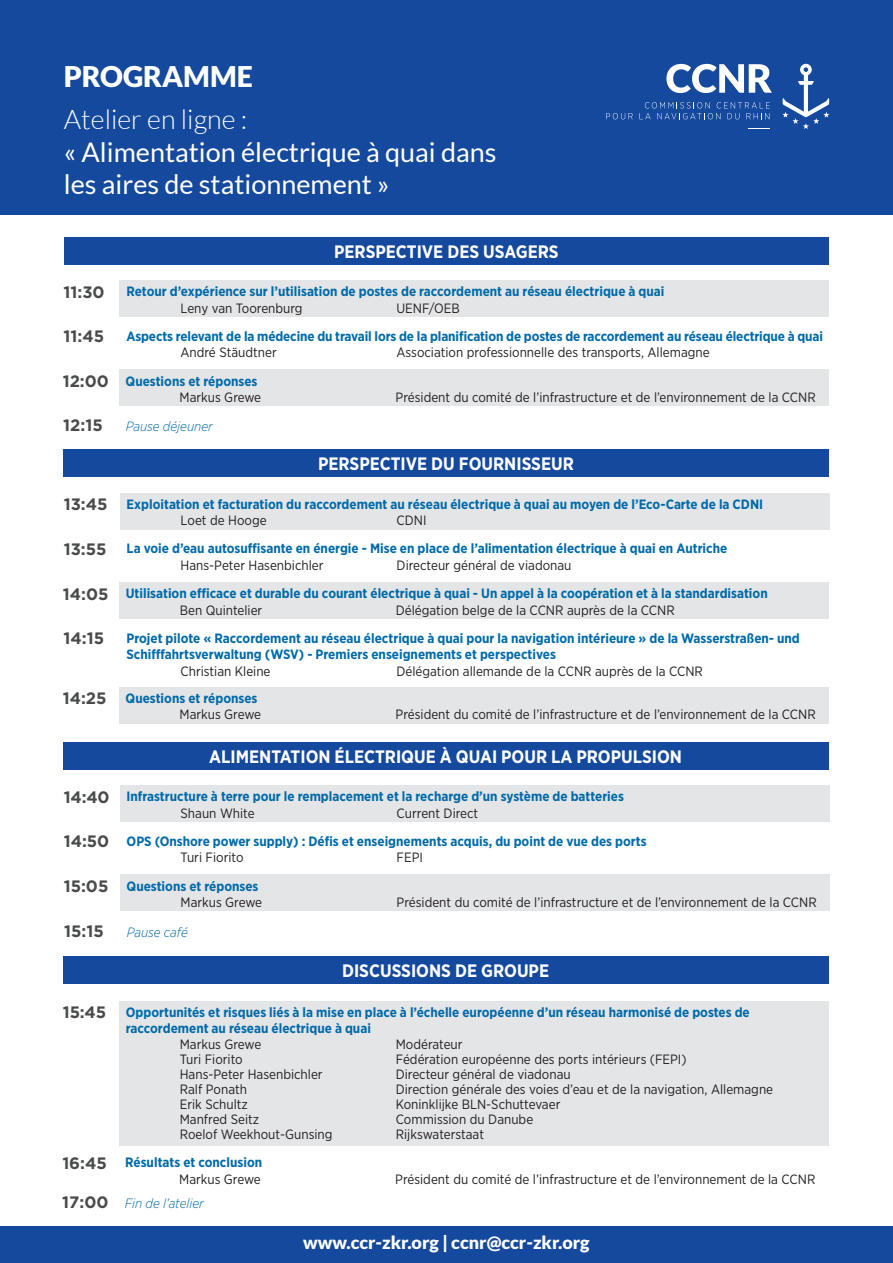
<style>
.page{position:relative;width:893px;height:1263px;background:#fff}
.page>*{position:absolute;margin:0;border:0;box-sizing:border-box;transform-origin:0 0}
.t1{font:900 28.5px "Lato";color:#fff}
.t2{font:27px/32.4px "Lato";color:#fff}
.t3{font:300 27px "Lato";color:#fff}
.HEURE{font:700 18px "Gotham Narrow";color:#fff}
.t4{font:900 18px "Lato";color:#fff}
.t5{font:700 16.5px "Gotham";color:#494a4b}
.t6{font:700 13.5px/16.2px "Gotham Narrow";color:#006aa8}
.t7{font:13.5px "Gotham Narrow";color:#231f20}
.t8{font:italic 300 13.5px "Gotham Narrow";color:#006aa8}
</style>
<div class="page">
<div style="left:0;top:0;width:893px;height:215px;background:#14499d"></div>
<div style="left:0;top:1226px;width:893px;height:37px;background:#14499d"></div>
<div style="left:64px;top:237px;width:765px;height:27px;background:#14499d"></div>
<div style="left:63px;top:449px;width:765px;height:27px;background:#14499d"></div>
<div style="left:120px;top:280px;width:709px;height:37px;background:#e4e5e7"></div>
<div style="left:119px;top:370px;width:709px;height:36px;background:#e4e5e7"></div>
<div style="left:120px;top:493px;width:709px;height:37px;background:#e4e5e7"></div>
<div style="left:119px;top:582px;width:709px;height:37px;background:#e4e5e7"></div>
<div style="left:119px;top:687px;width:709px;height:37px;background:#e4e5e7"></div>
<div style="left:63px;top:742px;width:765px;height:28px;background:#14499d"></div>
<div style="left:120px;top:785px;width:709px;height:37px;background:#e4e5e7"></div>
<div style="left:120px;top:875px;width:709px;height:36px;background:#e4e5e7"></div>
<div style="left:63px;top:956px;width:765px;height:27px;background:#14499d"></div>
<div style="left:119px;top:1001px;width:709px;height:144px;background:#e4e5e7"></div>
<svg style="left:783px;top:64px;width:46px;height:65px"></svg>
<svg style="left:666px;top:64px;width:106px;height:29px"></svg>
<svg style="left:606px;top:113px;width:27px;height:6px"></svg>
<svg style="left:639px;top:102px;width:131px;height:17px"></svg>
<svg style="left:749px;top:128px;width:21px;height:1px"></svg>
<p class="t1" style="left:64px;top:60px;width:191px">PROGRAMME</p>
<p class="t3" style="left:64px;top:105px;width:185px">Atelier en ligne :</p>
<p class="t2" style="left:64px;top:135px;width:434px">« Alimentation électrique à quai dans les aires de stationnement »</p>
<p class="HEURE" style="left:334px;top:240px;width:226px">PERSPECTIVE DES USAGERS</p>
<p class="t5" style="left:64px;top:282px;width:43px">11:30</p>
<p class="t6" style="left:126px;top:283px;width:539px">Retour d’expérience sur l’utilisation de postes de raccordement au réseau électrique à quai</p>
<p class="t7" style="left:180px;top:299px;width:124px">Leny van Toorenburg</p>
<p class="t7" style="left:396px;top:299px;width:65px">UENF/OEB</p>
<p class="t5" style="left:64px;top:326px;width:42px">11:45</p>
<p class="t6" style="left:126px;top:328px;width:698px">Aspects relevant de la médecine du travail lors de la planification de postes de raccordement au réseau électrique à quai</p>
<p class="t7" style="left:180px;top:344px;width:98px">André Stäudtner</p>
<p class="t7" style="left:396px;top:344px;width:315px">Association professionnelle des transports, Allemagne</p>
<p class="t5" style="left:63px;top:371px;width:48px">12:00</p>
<p class="t6" style="left:126px;top:373px;width:133px">Questions et réponses</p>
<p class="t7" style="left:180px;top:389px;width:83px">Markus Grewe</p>
<p class="t7" style="left:396px;top:389px;width:422px">Président du comité de l’infrastructure et de l’environnement de la CCNR</p>
<p class="t5" style="left:63px;top:416px;width:41px">12:15</p>
<p class="t8" style="left:126px;top:417px;width:89px">Pause déjeuner</p>
<p class="HEURE" style="left:318px;top:452px;width:257px">PERSPECTIVE DU FOURNISSEUR</p>
<p class="t5" style="left:64px;top:495px;width:45px">13:45</p>
<p class="t6" style="left:127px;top:496px;width:638px">Exploitation et facturation du raccordement au réseau électrique à quai au moyen de l’Eco-Carte de la CDNI</p>
<p class="t7" style="left:181px;top:512px;width:88px">Loet de Hooge</p>
<p class="t7" style="left:397px;top:512px;width:31px">CDNI</p>
<p class="t5" style="left:64px;top:539px;width:44px">13:55</p>
<p class="t6" style="left:127px;top:540px;width:602px">La voie d’eau autosuffisante en énergie - Mise en place de l’alimentation électrique à quai en Autriche</p>
<p class="t7" style="left:181px;top:556px;width:144px">Hans-Peter Hasenbichler</p>
<p class="t7" style="left:397px;top:556px;width:176px">Directeur général de viadonau</p>
<p class="t5" style="left:63px;top:584px;width:47px">14:05</p>
<p class="t6" style="left:126px;top:585px;width:643px">Utilisation efficace et durable du courant électrique à quai - Un appel à la coopération et à la standardisation</p>
<p class="t7" style="left:180px;top:601px;width:84px">Ben Quintelier</p>
<p class="t7" style="left:396px;top:601px;width:281px">Délégation belge de la CCNR auprès de la CCNR</p>
<p class="t5" style="left:64px;top:629px;width:42px">14:15</p>
<p class="t6" style="left:126px;top:630px;width:675px">Projet pilote « Raccordement au réseau électrique à quai pour la navigation intérieure » de la Wasserstraßen- und<br>Schifffahrtsverwaltung (WSV) - Premiers enseignements et perspectives</p>
<p class="t7" style="left:180px;top:662px;width:92px">Christian Kleine</p>
<p class="t7" style="left:396px;top:662px;width:308px">Délégation allemande de la CCNR auprès de la CCNR</p>
<p class="t5" style="left:63px;top:689px;width:45px">14:25</p>
<p class="t6" style="left:126px;top:690px;width:133px">Questions et réponses</p>
<p class="t7" style="left:180px;top:706px;width:83px">Markus Grewe</p>
<p class="t7" style="left:396px;top:706px;width:422px">Président du comité de l’infrastructure et de l’environnement de la CCNR</p>
<p class="t5" style="left:64px;top:787px;width:47px">14:40</p>
<p class="HEURE" style="left:209px;top:745px;width:474px">ALIMENTATION ÉLECTRIQUE À QUAI POUR LA PROPULSION</p>
<p class="t6" style="left:127px;top:788px;width:499px">Infrastructure à terre pour le remplacement et la recharge d’un système de batteries</p>
<p class="t7" style="left:181px;top:804px;width:76px">Shaun White</p>
<p class="t7" style="left:397px;top:804px;width:83px">Current Direct</p>
<p class="t5" style="left:64px;top:831px;width:47px">14:50</p>
<p class="t6" style="left:127px;top:833px;width:522px">OPS (Onshore power supply) : Défis et enseignements acquis, du point de vue des ports</p>
<p class="t7" style="left:181px;top:849px;width:64px">Turi Fiorito</p>
<p class="t7" style="left:397px;top:849px;width:28px">FEPI</p>
<p class="t5" style="left:64px;top:876px;width:46px">15:05</p>
<p class="t6" style="left:127px;top:878px;width:133px">Questions et réponses</p>
<p class="t7" style="left:181px;top:894px;width:83px">Markus Grewe</p>
<p class="t7" style="left:397px;top:894px;width:422px">Président du comité de l’infrastructure et de l’environnement de la CCNR</p>
<p class="t5" style="left:64px;top:922px;width:41px">15:15</p>
<p class="t8" style="left:127px;top:924px;width:63px">Pause café</p>
<p class="t5" style="left:63px;top:1003px;width:45px">15:45</p>
<p class="HEURE" style="left:342px;top:959px;width:209px">DISCUSSIONS DE GROUPE</p>
<p class="t6" style="left:126px;top:1004px;width:626px">Opportunités et risques liés à la mise en place à l’échelle européenne d’un réseau harmonisé de postes de raccordement au réseau électrique à quai</p>
<p class="t7" style="left:180px;top:1036px;width:83px">Markus Grewe</p>
<p class="t7" style="left:396px;top:1036px;width:68px">Modérateur</p>
<p class="t7" style="left:180px;top:1051px;width:64px">Turi Fiorito</p>
<p class="t7" style="left:396px;top:1051px;width:292px">Fédération européenne des ports intérieurs (FEPI)</p>
<p class="t7" style="left:180px;top:1066px;width:144px">Hans-Peter Hasenbichler</p>
<p class="t7" style="left:396px;top:1066px;width:176px">Directeur général de viadonau</p>
<p class="t7" style="left:180px;top:1081px;width:69px">Ralf Ponath</p>
<p class="t7" style="left:396px;top:1081px;width:379px">Direction générale des voies d’eau et de la navigation, Allemagne</p>
<p class="t7" style="left:180px;top:1096px;width:70px">Erik Schultz</p>
<p class="t7" style="left:396px;top:1096px;width:166px">Koninklijke BLN-Schuttevaer</p>
<p class="t7" style="left:180px;top:1111px;width:81px">Manfred Seitz</p>
<p class="t7" style="left:396px;top:1111px;width:139px">Commission du Danube</p>
<p class="t7" style="left:180px;top:1126px;width:154px">Roelof Weekhout-Gunsing</p>
<p class="t7" style="left:396px;top:1126px;width:90px">Rijkswaterstaat</p>
<p class="t5" style="left:62px;top:1153px;width:46px">16:45</p>
<p class="t5" style="left:62px;top:1193px;width:48px">17:00</p>
<p class="t8" style="left:125px;top:1195px;width:80px">Fin de l’atelier</p>
<p class="t6" style="left:125px;top:1154px;width:138px">Résultats et conclusion</p>
<p class="t7" style="left:179px;top:1170px;width:83px">Markus Grewe</p>
<p class="t7" style="left:395px;top:1170px;width:422px">Président du comité de l’infrastructure et de l’environnement de la CCNR</p>
<p class="t4" style="left:303px;top:1232px;width:288px">www.ccr-zkr.org | ccnr@ccr-zkr.org</p>
</div>
